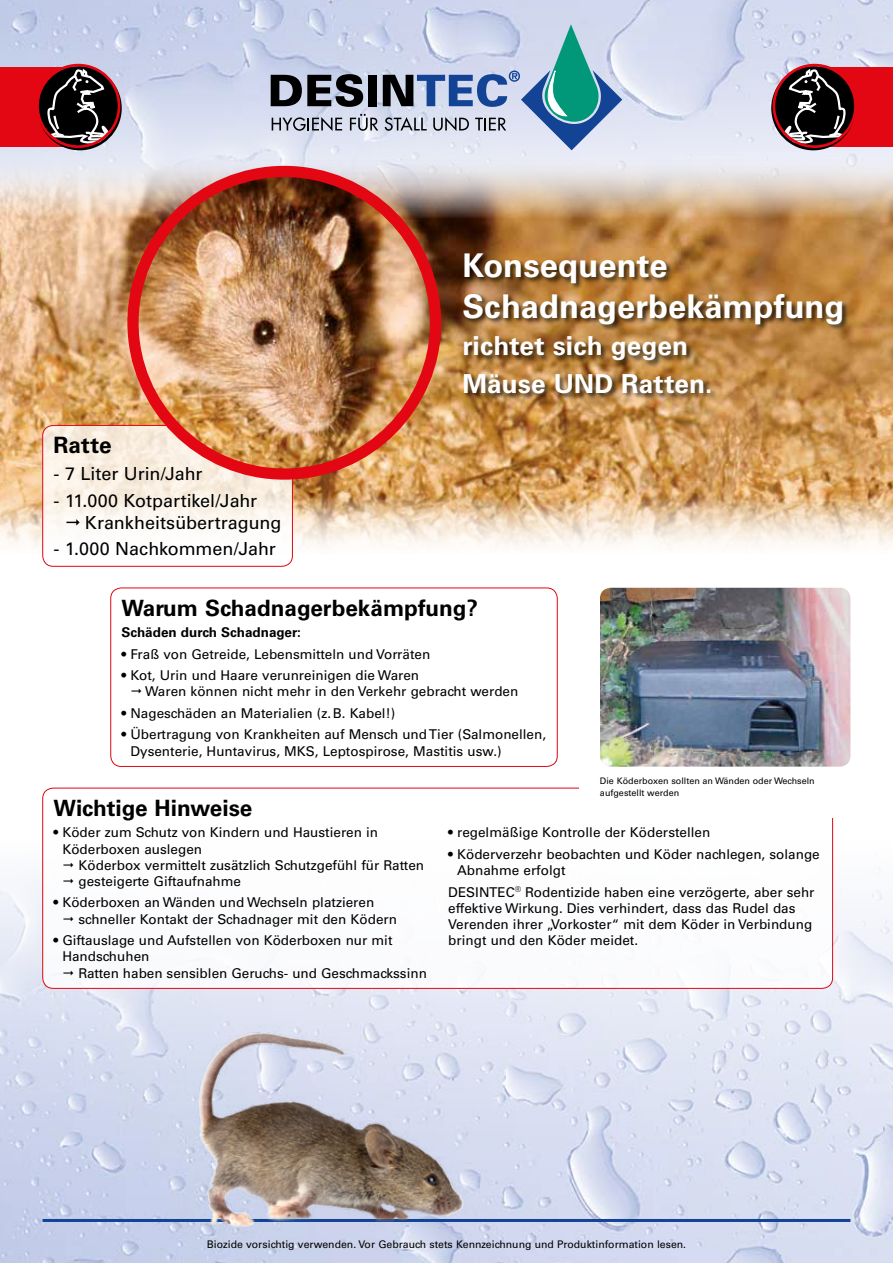
<style>
.page{position:relative;width:893px;height:1263px;background:#fff}
.page>*{position:absolute;margin:0;border:0;box-sizing:border-box;transform-origin:0 0}
.t1{font:700 32.7px/40.8px "Univers LT";color:#fff}
.t2{font:700 26.1px/37.5px "Univers LT";letter-spacing:.005em;color:#fff}
.t3{font:700 22.5px "Univers LT";color:#000}
.t4{font:18px/21.6px "Univers LT";letter-spacing:-.005em;color:#000}
.t5{font:13.5px/16.2px "Univers LT";color:#000}
.t6{font:700 13.5px "Univers LT";color:#000}
.t7{font:10.5px "Univers LT";color:#000}
.t8{font:9px/12px "Univers LT";color:#000}
</style>
<div class="page">
<img style="left:0;top:0;width:893px;height:155px">
<svg style="left:271px;top:24px;width:351px;height:126px;background:#a3b6ca"></svg>
<div style="left:0;top:68px;width:78px;height:79px;background:#e30613"></div>
<svg style="left:39px;top:67px;width:78px;height:78px;background:#4d3234"></svg>
<div style="left:38px;top:66px;width:84px;height:84px;border:3px solid #000;border-radius:50%"></div>
<div style="left:36px;top:64px;width:84px;height:84px;border:3px solid #e30613;border-radius:50%"></div>
<div style="left:815px;top:68px;width:78px;height:79px;background:#e30613"></div>
<svg style="left:776px;top:67px;width:78px;height:78px"></svg>
<div style="left:771px;top:66px;width:84px;height:84px;border:3px solid #000;border-radius:50%"></div>
<div style="left:773px;top:64px;width:84px;height:84px;border:3px solid #e30613;border-radius:50%"></div>
<img style="left:0;top:838px;width:893px;height:425px">
<div style="left:43px;top:788px;width:790px;height:200px;background:#fff;border-radius:11px"></div>
<div style="left:43px;top:788px;width:790px;height:200px;border:1px solid #e30613;border-radius:11px"></div>
<img style="left:0;top:155px;width:893px;height:404px">
<div style="left:462px;top:252px;width:387px;height:149px;background:#000;opacity:.75"></div>
<svg style="left:43px;top:425px;width:249px;height:141px"></svg>
<div style="left:43px;top:425px;width:250px;height:141px;border:1px solid #e30613;border-radius:11px"></div>
<div style="left:111px;top:588px;width:446px;height:179px;border:1px solid #e30613;border-radius:11px"></div>
<img style="left:133px;top:171px;width:303px;height:303px;border-radius:151px">
<div style="left:127px;top:166px;width:314px;height:314px;border:11px solid #e30613;border-radius:50%"></div>
<hr style="left:43px;top:1219px;width:807px;height:3px;background:#134395">
<div style="left:579px;top:588px;width:271px;height:229px;background:#fff"></div>
<img style="left:600px;top:588px;width:250px;height:179px">
<img style="left:177px;top:1027px;width:327px;height:218px">
<svg style="left:67px;top:519px;width:13px;height:6px"></svg>
<h3 class="t3" style="left:54px;top:432px;width:60px">Ratte</h3>
<h3 class="t4" style="left:54px;top:463px;width:151px">- 7 Liter Urin/Jahr</h3>
<h3 class="t4" style="left:85px;top:490px;width:198px;text-indent:-31px">- 11.000 Kotpartikel/Jahr<br>Krankheitsübertragung</h3>
<h3 class="t4" style="left:54px;top:538px;width:224px">- 1.000 Nachkommen/Jahr</h3>
<h1 class="t1" style="left:462px;top:245px;width:383px">Konsequente<br>Schadnagerbekämpfung</h1>
<h2 class="t2" style="left:462px;top:328px;width:251px">richtet sich gegen<br>Mäuse UND Ratten.</h2>
<h3 class="t3" style="left:122px;top:594px;width:358px">Warum Schadnagerbekämpfung?</h3>
<p class="t6" style="left:122px;top:624px;width:181px">Schäden durch Schadnager:</p>
<p class="t5" style="left:122px;top:646px;width:310px">• Fraß von Getreide, Lebensmitteln und Vorräten</p>
<p class="t5" style="left:145px;top:667px;width:375px;text-indent:-24px">• Kot, Urin und Haare verunreinigen die Waren<br>Waren können nicht mehr in den Verkehr gebracht werden</p>
<p class="t5" style="left:122px;top:705px;width:275px">• Nageschäden an Materialien (z.B. Kabel!)</p>
<p class="t5" style="left:130px;top:727px;width:417px;text-indent:-9px">• Übertragung von Krankheiten auf Mensch und Tier (Salmonellen,<br>Dysenterie, Huntavirus, MKS, Leptospirose, Mastitis usw.)</p>
<h3 class="t3" style="left:54px;top:795px;width:200px">Wichtige Hinweise</h3>
<p class="t5" style="left:62px;top:824px;width:317px;text-indent:-9px">• Köder zum Schutz von Kindern und Haustieren in<br>Köderboxen auslegen</p>
<p class="t5" style="left:79px;top:857px;width:347px">Köderbox vermittelt zusätzlich Schutzgefühl für Ratten gesteigerte Giftaufnahme</p>
<p class="t5" style="left:79px;top:895px;width:320px;text-indent:-25px">• Köderboxen an Wänden und Wechseln platzieren schneller Kontakt der Schadnager mit den Ködern</p>
<p class="t5" style="left:62px;top:932px;width:332px;text-indent:-9px">• Giftauslage und Aufstellen von Köderboxen nur mit<br>Handschuhen</p>
<p class="t5" style="left:78px;top:965px;width:350px">Ratten haben sensiblen Geruchs- und Geschmackssinn</p>
<p class="t8" style="left:600px;top:775px;width:216px">Die Köderboxen sollten an Wänden oder Wechseln aufgestellt werden</p>
<p class="t5" style="left:448px;top:824px;width:264px">• regelmäßige Kontrolle der Köderstellen</p>
<p class="t5" style="left:457px;top:846px;width:364px;text-indent:-9px">• Köderverzehr beobachten und Köder nachlegen, solange<br>Abnahme erfolgt</p>
<p class="t5" style="left:448px;top:884px;width:368px">DESINTEC<sup>®</sup> Rodentizide haben eine verzögerte, aber sehr effektive Wirkung. Dies verhindert, dass das Rudel das Verenden ihrer „Vorkoster“ mit dem Köder in Verbindung bringt und den Köder meidet.</p>
<p class="t7" style="left:207px;top:1238px;width:481px">Biozide vorsichtig verwenden. Vor Gebrauch stets Kennzeichnung und Produktinformation lesen.</p>
</div>
